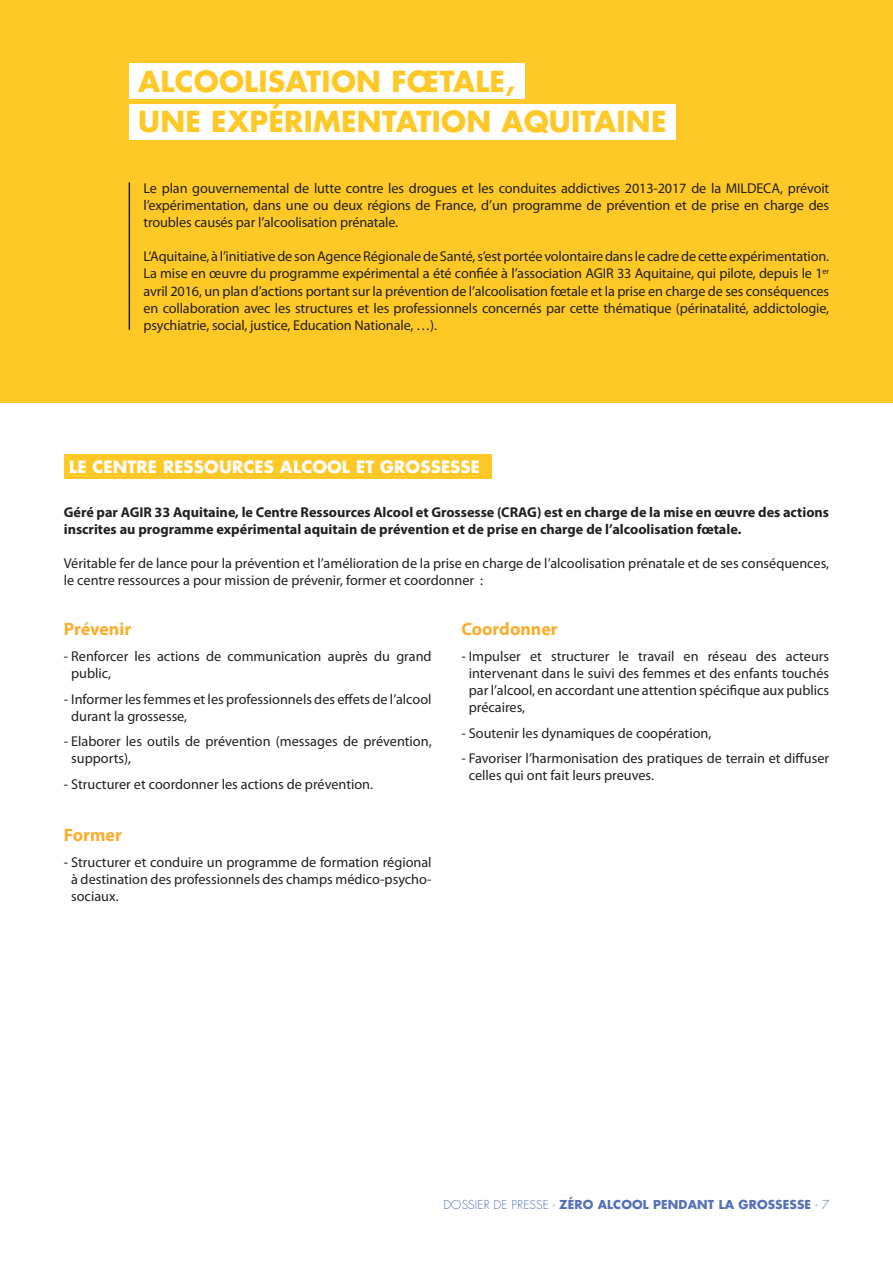
<style>
.page{position:relative;width:893px;height:1263px;background:#fff}
.page>*{position:absolute;margin:0;border:0;box-sizing:border-box;transform-origin:0 0}
.t1{font:700 28.2px/40.3px "Futura Std";letter-spacing:.01em;color:#fec927}
.t2{font:700 18px "Myriad Pro";color:#fbad2c}
.t3{font:700 16.5px "Futura Std";letter-spacing:.01em;color:#fff}
.t4{font:14.25px/17.1px "Myriad Pro";color:#231f20}
.t5{font:700 14.25px/17.1px "Myriad Pro";color:#231f20}
.t6{font:700 12px "Futura Std";letter-spacing:.01em;color:#5671b7}
.s1{font-weight:300}
</style>
<div class="page">
<div style="left:0;top:0;width:893px;height:402px;background:#fec927"></div>
<div style="left:0;top:0;width:893px;height:403px;border:2px solid #fec927"></div>
<div style="left:129px;top:64px;width:395px;height:35px;background:#fff"></div>
<div style="left:129px;top:104px;width:547px;height:35px;background:#fff"></div>
<hr style="left:129px;top:182px;width:1px;height:148px;background:#231f20">
<div style="left:64px;top:454px;width:427px;height:25px;background:#fec927"></div>
<h1 class="t1" style="left:138px;top:61px;width:530px">ALCOOLISATION FŒTALE,<br>UNE EXPÉRIMENTATION AQUITAI NE</h1>
<p class="t4" style="left:144px;top:179px;width:687px;text-align:justify">Le plan gouvernemental de lutte contre les drogues et les conduites addictives 2013-2017 de la MILDECA, prévoit l’expérimentation, dans une ou deux régions de France, d’un programme de prévention et de prise en charge des troubles causés par l’alcoolisation prénatale.</p>
<p class="t4" style="left:144px;top:248px;width:687px;text-align:justify">L‘Aquitaine, à l’initiative de son Agence Régionale de Santé, s’est portée volontaire dans le cadre de cette expérimentation.<br>La mise en œuvre du programme expérimental a été confiée à l’association AGIR 33 Aquitaine, qui pilote, depuis le 1<sup>er </sup>avril 2016, un plan d’actions portant sur la prévention de l’alcoolisation fœtale et la prise en charge de ses conséquences en collaboration avec les structures et les professionnels concernés par cette thématique (périnatalité, addictologie, psychiatrie, social, justice, Education Nationale, …).</p>
<p class="t3" style="left:69px;top:456px;width:412px">LE CENTRE RESSOURC ES ALCOOL ET GROSSESSE</p>
<p class="t5" style="left:64px;top:503px;width:767px">Géré par AGIR 33 Aquitaine, le Centre Ressources Alcool et Grossesse (CRAG) est en charge de la mise en œuvre des actions inscrites au programme expérimental aquitain de prévention et de prise en charge de l’alcoolisation fœtale.</p>
<p class="t4" style="left:64px;top:554px;width:767px">Véritable fer de lance pour la prévention et l’amélioration de la prise en charge de l’alcoolisation prénatale et de ses conséquences, le centre ressources a pour mission de prévenir, former et coordonner :</p>
<p class="t2" style="left:64px;top:617px;width:69px">Prévenir</p>
<p class="t4" style="left:71px;top:647px;width:362px;text-indent:-7px">- Renforcer les actions de communication auprès du grand public,</p>
<p class="t4" style="left:71px;top:690px;width:362px;text-indent:-7px">- Informer les femmes et les professionnels des effets de l’alcool durant la grossesse,</p>
<p class="t4" style="left:71px;top:733px;width:362px;text-indent:-7px">- Elaborer les outils de prévention (messages de prévention, supports),</p>
<p class="t4" style="left:64px;top:775px;width:311px">- Structurer et coordonner les actions de prévention.</p>
<p class="t2" style="left:64px;top:823px;width:60px">Former</p>
<p class="t4" style="left:71px;top:853px;width:362px;text-align:justify;text-indent:-7px">- Structurer et conduire un programme de formation régional à destination des professionnels des champs médico-psycho&shy;sociaux.</p>
<p class="t2" style="left:461px;top:617px;width:98px">Coordonner</p>
<p class="t4" style="left:469px;top:647px;width:362px;text-align:justify;text-indent:-7px">- Impulser et structurer le travail en réseau des acteurs intervenant dans le suivi des femmes et des enfants touchés par l’alcool, en accordant une attention spécifique aux publics précaires,</p>
<p class="t4" style="left:461px;top:724px;width:251px">- Soutenir les dynamiques de coopération,</p>
<p class="t4" style="left:469px;top:750px;width:362px;text-indent:-7px">- Favoriser l’harmonisation des pratiques de terrain et diffuser celles qui ont fait leurs preuves.</p>
<p class="t6" style="left:443px;top:1196px;width:387px"><span class="s1">DOSS IER DE PRESS E -</span> ZÉRO ALCOOL PENDANT LA GROSSESSE <span class="s1">- 7</span></p>
</div>
